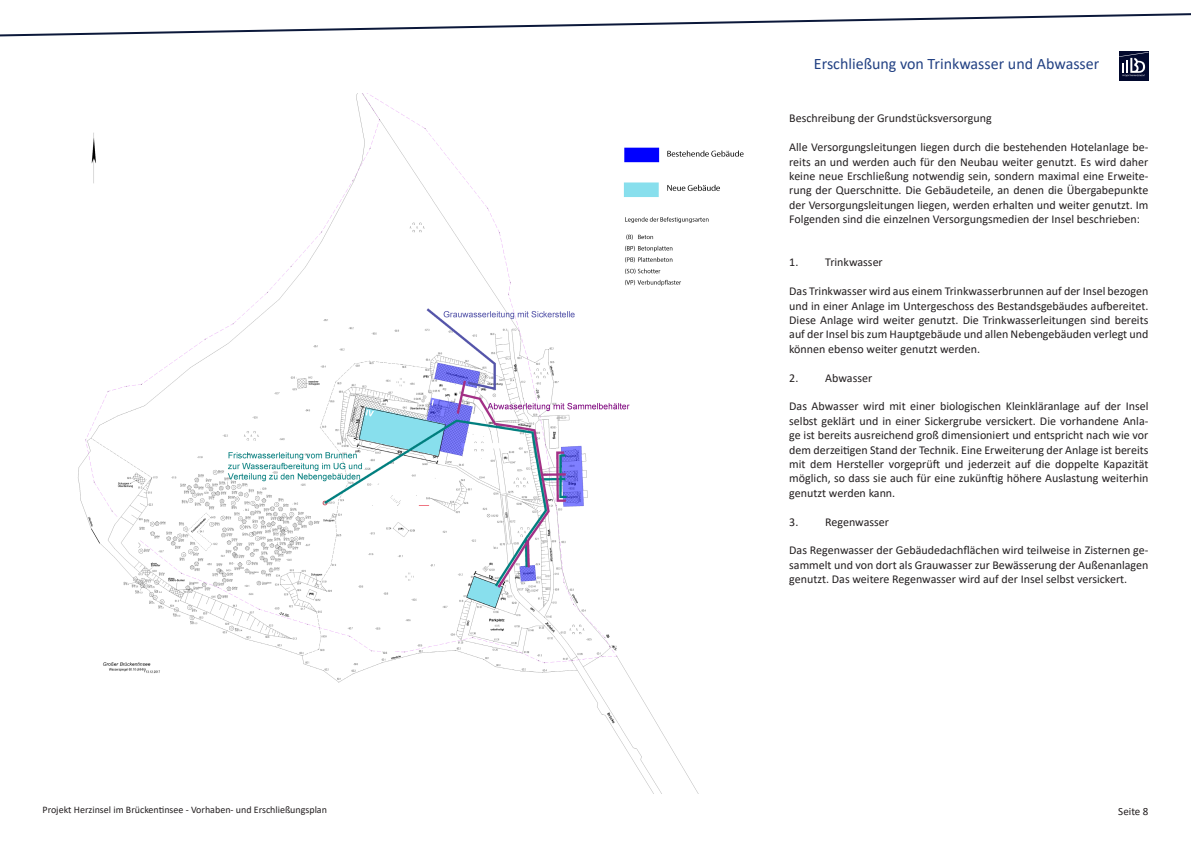
<style>
.page{position:relative;width:1191px;height:842px;background:#fff}
.page>*{position:absolute;margin:0;border:0;box-sizing:border-box;transform-origin:0 0}
.t1{font:16px "Calibri";color:#224183}
.t2{font:12px/14.4px "Calibri";color:#231f20;text-align:justify}
.t3{font:11px "Calibri";color:#231f20}
.t4{font:10px "Calibri";color:#231f20}
</style>
<div class="page">
<img style="left:78px;top:93px;width:666px;height:701px">
<svg style="left:0;top:13px;width:1191px;height:24px"></svg>
<svg style="left:1119px;top:51px;width:29px;height:29px"></svg>
<svg style="left:1119px;top:52px;width:29px;height:21px"></svg>
<img style="left:1123px;top:75px;width:22px;height:2px">
<p class="t4" style="left:43px;top:803px;width:286px">Projekt Herzinsel im Brückentinsee - Vorhaben- und Erschließungsplan</p>
<p class="t1" style="left:814px;top:52px;width:287px">Erschließung von Trinkwasser und Abwasser</p>
<p class="t2" style="left:789px;top:111px;width:204px">Beschreibung der Grundstücksversorgung</p>
<p class="t2" style="left:789px;top:140px;width:361px">Alle Versorgungsleitungen liegen durch die bestehenden Hotelanlage be&shy;reits an und werden auch für den Neubau weiter genutzt. Es wird daher keine neue Erschließung notwendig sein, sondern maximal eine Erweite&shy;rung der Querschnitte. Die Gebäudeteile, an denen die Übergabepunkte der Versorgungsleitungen liegen, werden erhalten und weiter genutzt. Im Folgenden sind die einzelnen Versorgungsmedien der Insel beschrieben:</p>
<p class="t2" style="left:789px;top:255px;width:95px">1. Trinkwasser</p>
<p class="t2" style="left:789px;top:284px;width:361px">Das Trinkwasser wird aus einem Trinkwasserbrunnen auf der Insel bezogen und in einer Anlage im Untergeschoss des Bestandsgebäudes aufbereitet.<br>Diese Anlage wird weiter genutzt. Die Trinkwasserleitungen sind bereits auf der Insel bis zum Hauptgebäude und allen Nebengebäuden verlegt und können ebenso weiter genutzt werden.</p>
<p class="t2" style="left:789px;top:370px;width:84px">2. Abwasser</p>
<p class="t2" style="left:789px;top:399px;width:361px">Das Abwasser wird mit einer biologischen Kleinkläranlage auf der Insel selbst geklärt und in einer Sickergrube versickert. Die vorhandene Anla&shy;ge ist bereits ausreichend groß dimensioniert und entspricht nach wie vor dem derzeitigen Stand der Technik. Eine Erweiterung der Anlage ist bereits mit dem Hersteller vorgeprüft und jederzeit auf die doppelte Kapazität möglich, so dass sie auch für eine zukünftig höhere Auslastung weiterhin genutzt werden kann.</p>
<p class="t2" style="left:789px;top:514px;width:101px">3. Regenwasser</p>
<p class="t2" style="left:789px;top:543px;width:361px">Das Regenwasser der Gebäudedachflächen wird teilweise in Zisternen ge&shy;sammelt und von dort als Grauwasser zur Bewässerung der Außenanlagen genutzt. Das weitere Regenwasser wird auf der Insel selbst versickert.</p>
<p class="t3" style="left:1118px;top:803px;width:32px">Seite 8</p>
</div>
